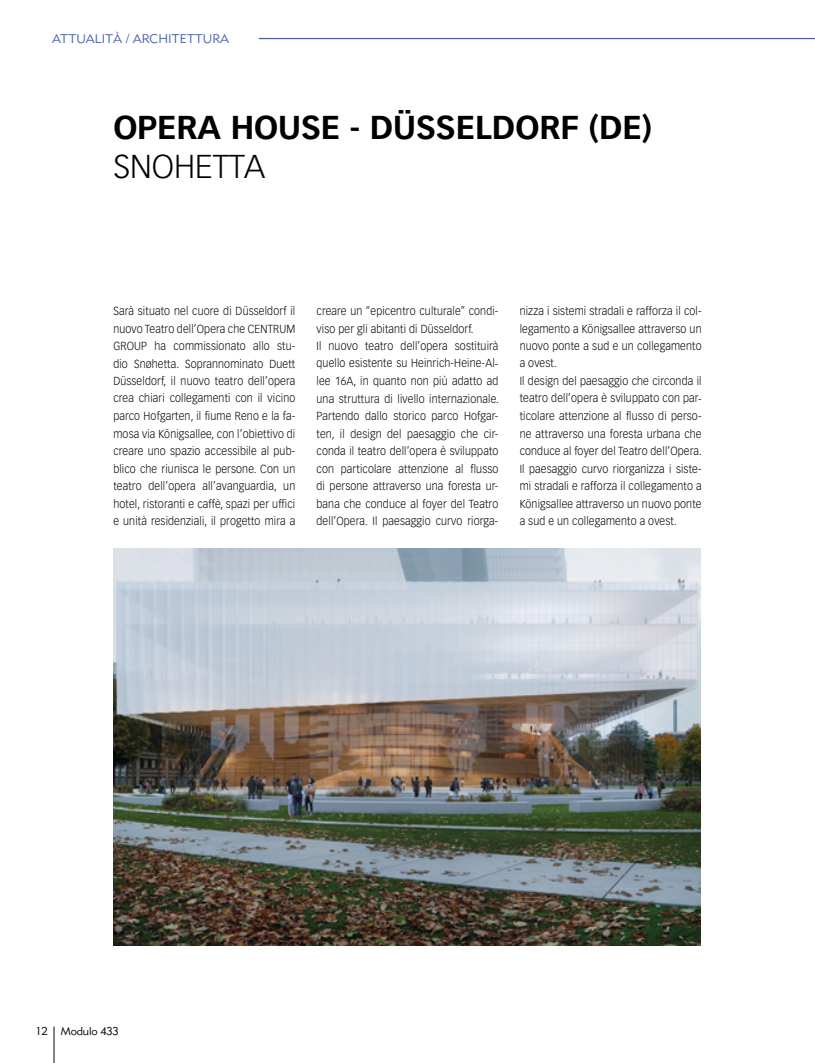
<style>
.page{position:relative;width:815px;height:1063px;background:#fff}
.page>*{position:absolute;margin:0;border:0;box-sizing:border-box;transform-origin:0 0}
.t1{font:700 32.5px "Vectora LT Std";color:#000}
.t2{font:300 32.5px "Vectora LT Std";color:#000}
.t3{font:12.5px "Metro Lite Two";color:#4762ab}
.t4{font:300 11.5px/17.5px "Vectora LT Std";letter-spacing:.015em;color:#000;scale:.92 1}
.t5{font:11.25px "Metro Lite Two";letter-spacing:-.015em;color:#000}
</style>
<div class="page">
<hr style="left:53px;top:1027px;width:2px;height:36px;background:#717e86">
<img style="left:113px;top:548px;width:588px;height:397px">
<hr style="left:259px;top:38px;width:556px;height:1px;background:#4762ab">
<p class="t3" style="left:52px;top:31px;width:178px">ATTUALITÀ / ARCHITETTURA</p>
<h1 class="t1" style="left:113px;top:107px;width:540px">OPERA HOUSE - DÜSSELDORF (DE)</h1>
<h1 class="t2" style="left:113px;top:147px;width:153px">SNOHETTA</h1>
<p class="t4" style="left:113px;top:302px;width:199px;text-align:justify">Sarà situato nel cuore di Düsseldorf il nuovo Teatro dell’Opera che CENTRUM GROUP ha commissionato allo stu&shy;dio Snøhetta. Soprannominato Duett Düsseldorf, il nuovo teatro dell’opera crea chiari collegamenti con il vicino parco Hofgarten, il fiume Reno e la fa&shy;mosa via Königsallee, con l’obiettivo di creare uno spazio accessibile al pub&shy;blico che riunisca le persone. Con un teatro dell’opera all’avanguardia, un hotel, ristoranti e caffè, spazi per uffici e unità residenziali, il progetto mira a</p>
<p class="t4" style="left:317px;top:302px;width:200px">creare un “epicentro culturale” condi&shy;viso per gli abitanti di Düsseldorf.<br>Il nuovo teatro dell’opera sostituirà quello esistente su Heinrich-Heine-Al&shy;lee 16A, in quanto non più adatto ad una struttura di livello internazionale.<br>Partendo dallo storico parco Hofgar&shy;ten, il design del paesaggio che cir&shy;conda il teatro dell’opera è sviluppato con particolare attenzione al flusso di persone attraverso una foresta ur&shy;bana che conduce al foyer del Teatro dell’Opera. Il paesaggio curvo riorga-</p>
<p class="t4" style="left:520px;top:302px;width:200px">nizza i sistemi stradali e rafforza il col&shy;legamento a Königsallee attraverso un nuovo ponte a sud e un collegamento a ovest.<br>Il design del paesaggio che circonda il teatro dell’opera è sviluppato con par&shy;ticolare attenzione al flusso di perso&shy;ne attraverso una foresta urbana che conduce al foyer del Teatro dell’Opera.<br>Il paesaggio curvo riorganizza i siste&shy;mi stradali e rafforza il collegamento a Königsallee attraverso un nuovo ponte a sud e un collegamento a ovest.</p>
<p class="t5" style="left:35px;top:1025px;width:85px">12 Modulo 433</p>
</div>
